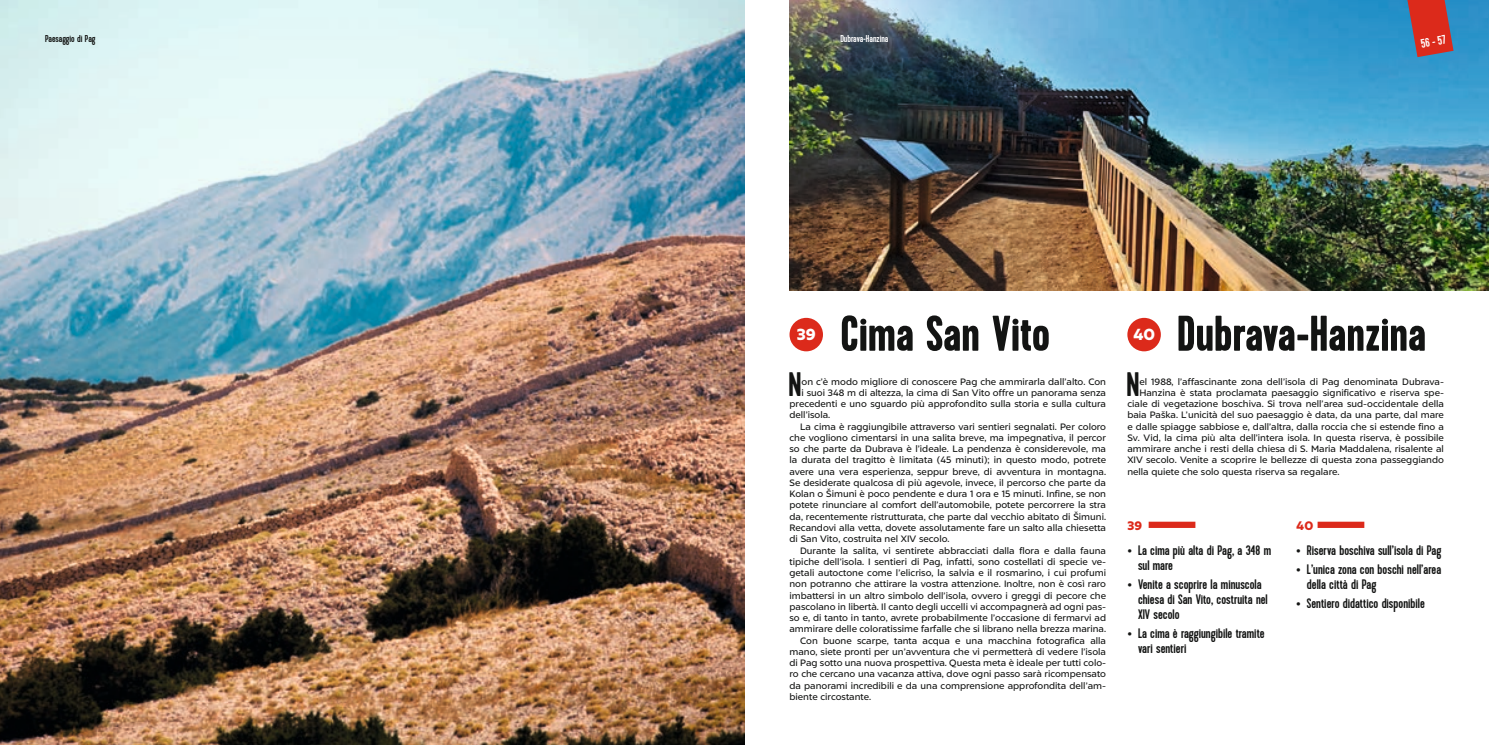
<style>
.page{position:relative;width:1489px;height:745px;background:#fff}
.page>*{position:absolute;margin:0;border:0;box-sizing:border-box;transform-origin:0 0}
.t1{font:700 50px "Kapra";color:#131413}
.t2{font:33.88px "Kapra";color:#131413}
.t3{font:900 16.25px "Liszt FY";color:#fff}
.t4{font:13.75px/15px "Kapra";color:#131413}
.t5{font:12.5px "Kapra";color:#fff}
.t6{font:900 12.5px "Liszt FY";color:#dc2a1b}
.t7{font:10px "Kapra";color:#fff}
.t8{font:10px "Kapra";color:#131413}
.t9{font:9.38px "Liszt FY";color:#131413}
.s1{font-family:"Liszt FY";font-weight:900}
</style>
<div class="page">
<img style="left:0;top:0;width:744px;height:744px">
<img style="left:789px;top:0;width:699px;height:290px">
<svg style="left:1407px;top:0;width:46px;height:57px;background:#b14243"></svg>
<div style="left:1148px;top:521px;width:47px;height:6px;background:#dc2a1b"></div>
<div style="left:1317px;top:521px;width:47px;height:6px;background:#dc2a1b"></div>
<div style="left:789px;top:317px;width:34px;height:34px;background:#dc2a1b;border-radius:50%"></div>
<div style="left:1127px;top:317px;width:33px;height:34px;background:#dc2a1b;border-radius:50%"></div>
<p class="t8" style="left:45px;top:33px;width:52px">Paesaggio di Pag</p>
<p class="t7" style="left:840px;top:33px;width:50px">Dubrava-Hanzina</p>
<h3 class="t5" style="left:1419px;top:36px;width:27px;rotate:-10deg">56 - 57</h3>
<h1 class="t1" style="left:840px;top:304px;width:211px">Cima San Vito</h1>
<h1 class="t1" style="left:1176px;top:304px;width:251px">Dubrava-Hanzina</h1>
<h2 class="t2" style="left:1126px;top:364px;width:15px">N</h2>
<p class="t9" style="left:1139px;top:375px;width:306px">el 1988, l’affascinante zona dell’isola di Pag denominata Dubrava-</p>
<h3 class="t3" style="left:796px;top:324px;width:20px">39</h3>
<h3 class="t3" style="left:1132px;top:324px;width:24px">40</h3>
<h2 class="t2" style="left:788px;top:364px;width:15px">N</h2>
<p class="t9" style="left:801px;top:375px;width:306px">on c’è modo migliore di conoscere Pag che ammirarla dall’alto. Con</p>
<p class="t9" style="left:801px;top:386px;width:306px">i suoi 348 m di altezza, la cima di San Vito offre un panorama senza</p>
<p class="t9" style="left:789px;top:398px;width:318px">precedenti e uno sguardo più approfondito sulla storia e sulla cultura</p>
<p class="t9" style="left:789px;top:409px;width:42px">dell’isola.</p>
<p class="t9" style="left:800px;top:420px;width:307px">La cima è raggiungibile attraverso vari sentieri segnalati. Per coloro</p>
<p class="t9" style="left:789px;top:431px;width:318px">che vogliono cimentarsi in una salita breve, ma impegnativa, il percor</p>
<p class="t9" style="left:789px;top:443px;width:318px">so che parte da Dubrava è l’ideale. La pendenza è considerevole, ma</p>
<p class="t9" style="left:789px;top:454px;width:318px">la durata del tragitto è limitata (45 minuti); in questo modo, potrete</p>
<p class="t9" style="left:789px;top:465px;width:318px">avere una vera esperienza, seppur breve, di avventura in montagna.</p>
<p class="t9" style="left:789px;top:476px;width:318px">Se desiderate qualcosa di più agevole, invece, il percorso che parte da</p>
<p class="t9" style="left:789px;top:488px;width:318px">Kolan o Šimuni è poco pendente e dura 1 ora e 15 minuti. Infine, se non</p>
<p class="t9" style="left:789px;top:499px;width:318px">potete rinunciare al comfort dell’automobile, potete percorrere la stra</p>
<p class="t9" style="left:789px;top:510px;width:318px">da, recentemente ristrutturata, che parte dal vecchio abitato di Šimuni.</p>
<p class="t9" style="left:789px;top:521px;width:318px">Recandovi alla vetta, dovete assolutamente fare un salto alla chiesetta</p>
<p class="t9" style="left:789px;top:533px;width:162px">di San Vito, costruita nel XIV secolo.</p>
<p class="t9" style="left:800px;top:544px;width:307px">Durante la salita, vi sentirete abbracciati dalla flora e dalla fauna</p>
<p class="t9" style="left:789px;top:555px;width:318px">tipiche dell’isola. I sentieri di Pag, infatti, sono costellati di specie ve-</p>
<p class="t9" style="left:789px;top:566px;width:318px">getali autoctone come l’elicriso, la salvia e il rosmarino, i cui profumi</p>
<p class="t9" style="left:789px;top:578px;width:318px">non potranno che attirare la vostra attenzione. Inoltre, non è così raro</p>
<p class="t9" style="left:789px;top:589px;width:318px">imbattersi in un altro simbolo dell’isola, ovvero i greggi di pecore che</p>
<p class="t9" style="left:789px;top:600px;width:318px">pascolano in libertà. Il canto degli uccelli vi accompagnerà ad ogni pas-</p>
<p class="t9" style="left:789px;top:611px;width:318px">so e, di tanto in tanto, avrete probabilmente l’occasione di fermarvi ad</p>
<p class="t9" style="left:789px;top:623px;width:318px">ammirare delle coloratissime farfalle che si librano nella brezza marina.</p>
<p class="t9" style="left:800px;top:634px;width:307px">Con buone scarpe, tanta acqua e una macchina fotografica alla</p>
<p class="t9" style="left:789px;top:645px;width:318px">mano, siete pronti per un’avventura che vi permetterà di vedere l’isola</p>
<p class="t9" style="left:789px;top:656px;width:318px">di Pag sotto una nuova prospettiva. Questa meta è ideale per tutti colo-</p>
<p class="t9" style="left:789px;top:668px;width:318px">ro che cercano una vacanza attiva, dove ogni passo sarà ricompensato</p>
<p class="t9" style="left:789px;top:679px;width:318px">da panorami incredibili e da una comprensione approfondita dell’am-</p>
<p class="t9" style="left:789px;top:690px;width:83px">biente circostante.</p>
<p class="t9" style="left:1139px;top:386px;width:306px">Hanzina è stata proclamata paesaggio significativo e riserva spe-</p>
<p class="t9" style="left:1127px;top:398px;width:318px">ciale di vegetazione boschiva. Si trova nell’area sud-occidentale della</p>
<p class="t9" style="left:1127px;top:409px;width:318px">baia Paška. L’unicità del suo paesaggio è data, da una parte, dal mare</p>
<p class="t9" style="left:1127px;top:420px;width:318px">e dalle spiagge sabbiose e, dall’altra, dalla roccia che si estende fino a</p>
<p class="t9" style="left:1127px;top:431px;width:318px">Sv. Vid, la cima più alta dell’intera isola. In questa riserva, è possibile</p>
<p class="t9" style="left:1127px;top:443px;width:318px">ammirare anche i resti della chiesa di S. Maria Maddalena, risalente al</p>
<p class="t9" style="left:1127px;top:454px;width:318px">XIV secolo. Venite a scoprire le bellezze di questa zona passeggiando</p>
<p class="t9" style="left:1127px;top:465px;width:214px">nella quiete che solo questa riserva sa regalare.</p>
<h3 class="t6" style="left:1127px;top:517px;width:16px">39</h3>
<h3 class="t6" style="left:1296px;top:517px;width:18px">40</h3>
<h3 class="t4" style="left:1137px;top:543px;width:135px;text-indent:-11px"><span class="s1">•</span> La cima più alta di Pag, a 348 m sul mare</h3>
<h3 class="t4" style="left:1137px;top:576px;width:131px;text-indent:-11px"><span class="s1">•</span> Venite a scoprire la minuscola chiesa di San Vito, costruita nel<br>XIV secolo</h3>
<h3 class="t4" style="left:1137px;top:625px;width:128px;text-indent:-11px"><span class="s1">•</span> La cima è raggiungibile tramite vari sentieri</h3>
<h3 class="t4" style="left:1296px;top:543px;width:146px"><span class="s1">•</span> Riserva boschiva sull’isola di Pag</h3>
<h3 class="t4" style="left:1306px;top:561px;width:136px;text-indent:-11px"><span class="s1">•</span> L’unica zona con boschi nell’area della città di Pag</h3>
<h3 class="t4" style="left:1296px;top:595px;width:130px"><span class="s1">•</span> Sentiero didattico disponibile</h3>
</div>
